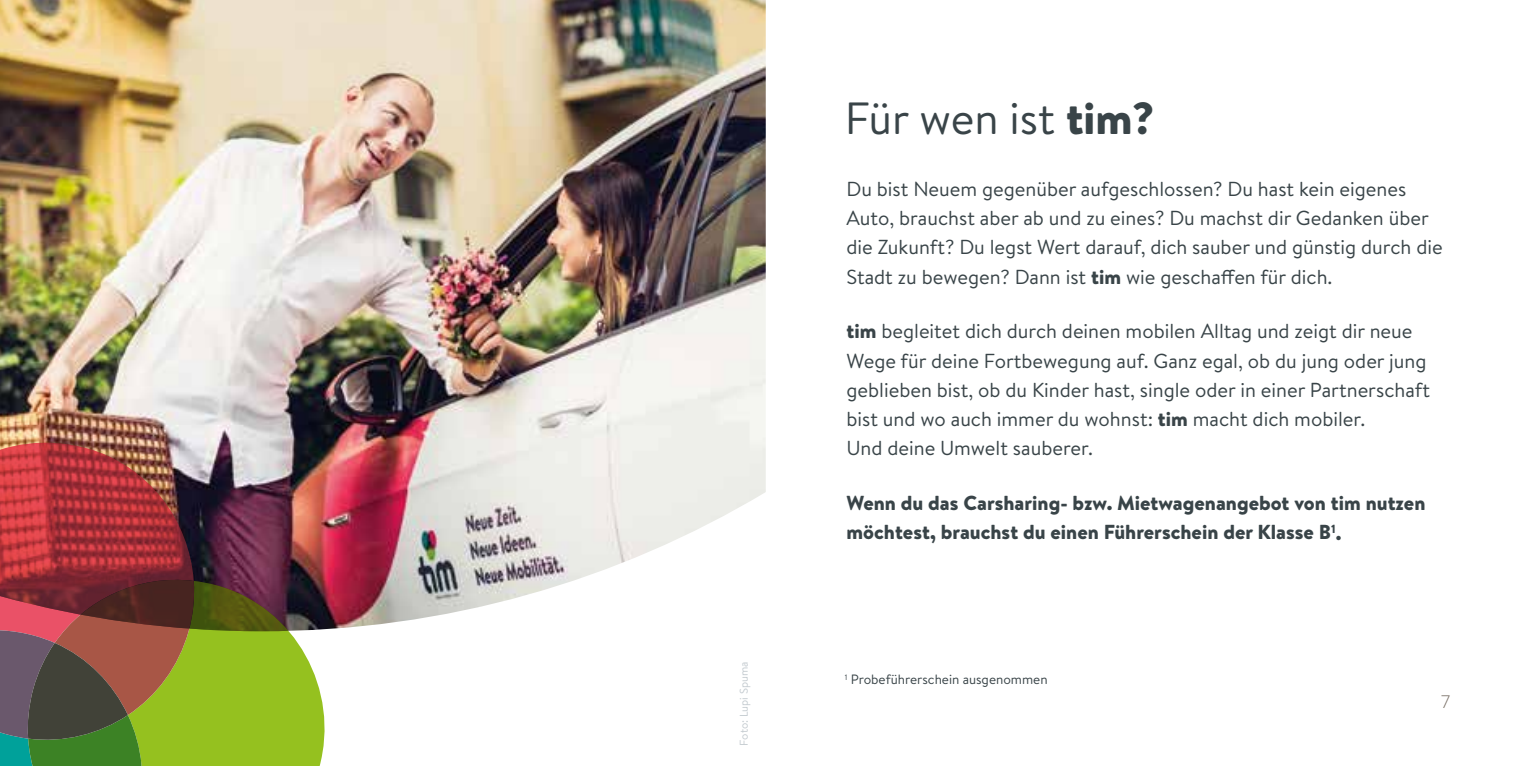
<style>
.page{position:relative;width:1531px;height:766px;background:#fff}
.page>*{position:absolute;margin:0;border:0;box-sizing:border-box;transform-origin:0 0}
.t1{font:45px "Brandon Text";color:#394448}
.t2{font:20.25px/29.2px "Brandon Text";color:#394448}
.t3{font:900 20.25px/29.2px "Brandon Text";color:#394448}
.t4{font:300 18px "Brandon Text";color:#756b61}
.t5{font:13.5px "Brandon Text";color:#394448}
.t6{font:11.25px "Brandon Text";color:#c3cacf}
.s1{font-weight:900}
</style>
<div class="page">
<img style="left:0;top:0;width:766px;height:628px">
<img style="left:0;top:426px;width:341px;height:339px">
<p class="t6" style="left:736px;top:745px;width:85px;rotate:-90deg">Foto: Lupi Spuma</p>
<h1 class="t1" style="left:845px;top:87px;width:311px">Für wen ist <span class="s1">tim?</span></h1>
<p class="t2" style="left:846px;top:173px;width:598px">Du bist Neuem gegenüber aufgeschlossen? Du hast kein eigenes Auto, brauchst aber ab und zu eines? Du machst dir Gedanken über die Zukunft? Du legst Wert darauf, dich sauber und günstig durch die Stadt zu bewegen? Dann ist <span class="s1">tim</span> wie geschaffen für dich.</p>
<p class="t2" style="left:846px;top:316px;width:585px"><span class="s1">tim</span> begleitet dich durch deinen mobilen Alltag und zeigt dir neue Wege für deine Fortbewegung auf. Ganz egal, ob du jung oder jung geblieben bist, ob du Kinder hast, single oder in einer Partnerschaft bist und wo auch immer du wohnst: <span class="s1">tim</span> macht dich mobiler.<br>Und deine Umwelt sauberer.</p>
<p class="t3" style="left:846px;top:488px;width:580px">Wenn du das Carsharing- bzw. Mietwagenangebot von tim nutzen möchtest, brauchst du einen Führerschein der Klasse B<sup>1</sup>.</p>
<p class="t5" style="left:845px;top:670px;width:204px"><sup>1</sup> Probeführerschein ausgenommen</p>
<p class="t4" style="left:1441px;top:689px;width:10px">7</p>
</div>
